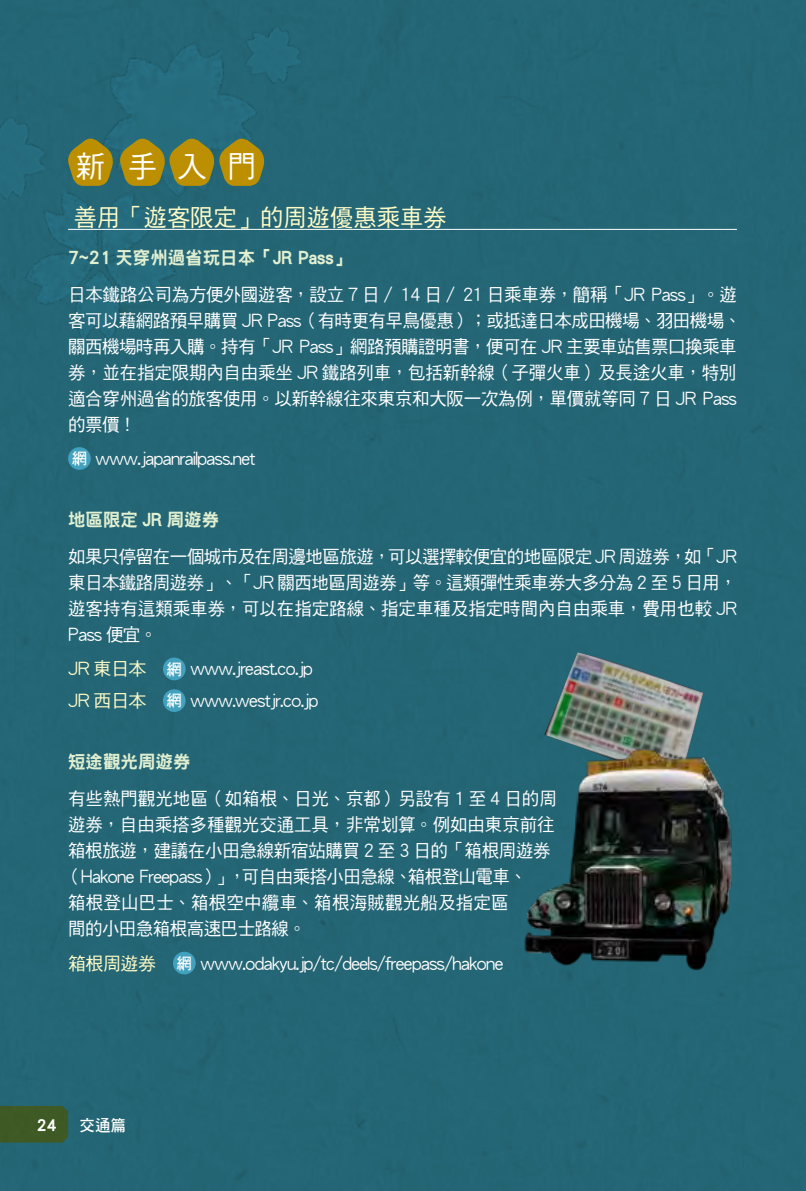
<style>
.page{position:relative;width:806px;height:1191px;background:#fff}
.page>*{position:absolute;margin:0;border:0;box-sizing:border-box;transform-origin:0 0}
.t1{font:30px "DF Hei HK W5";color:#fff}
.t2{font:24px "DF Hei HK W5";color:#fffbc7}
.t3{font:18px/26px "DF Hei HK W5";letter-spacing:-.025em;color:#fff}
.t4{font:18px "DF Hei HK W9";color:#e1efd1}
.t5{font:16px "DF Hei HK W7";color:#fff}
.t6{font:16px "DF Hei HK W9";color:#fff}
.s1{font-family:"DF Hei HK W7";font-size:16px}
.s2{color:#fffbc7}
</style>
<div class="page">
<div style="left:0;top:0;width:805px;height:1191px;background:#246675"></div>
<div style="left:0;top:1106px;width:68px;height:36px;background:#3e5925"></div>
<hr style="left:68px;top:229px;width:668px;height:1px;background:#fff">
<svg style="left:68px;top:136px;width:197px;height:50px"></svg>
<div style="left:68px;top:447px;width:23px;height:23px;background:#41a1be;border-radius:50%"></div>
<div style="left:163px;top:657px;width:22px;height:23px;background:#41a1be;border-radius:50%"></div>
<div style="left:163px;top:689px;width:22px;height:23px;background:#41a1be;border-radius:50%"></div>
<div style="left:173px;top:951px;width:22px;height:23px;background:#41a1be;border-radius:50%"></div>
<img style="left:544px;top:652px;width:159px;height:89px">
<img style="left:524px;top:741px;width:208px;height:229px">
<h1 class="t1" style="left:76px;top:150px;width:182px">新手入門</h1>
<h2 class="t2" style="left:74px;top:204px;width:374px">善用「遊客限定」的周遊優惠乘車券</h2>
<p class="t4" style="left:68px;top:247px;width:284px">7~21 天穿州過省玩日本「JR Pass」</p>
<p class="t3" style="left:68px;top:281px;width:674px">日本鐵路公司為方便外國遊客，設立 7 日／ 14 日／ 21 日乘車券，簡稱「JR Pass」。遊客可以藉網路預早購買 JR Pass（有時更有早鳥優惠）；或抵達日本成田機場、羽田機場、關西機場時再入購。持有「JR Pass」網路預購證明書，便可在 JR 主要車站售票口換乘車券，並在指定限期內自由乘坐 JR 鐵路列車，包括新幹線（子彈火車）及長途火車，特別適合穿州過省的旅客使用。以新幹線往來東京和大阪一次為例，單價就等同 7 日 JR Pass的票價！</p>
<p class="t3" style="left:72px;top:445px;width:185px"><span class="s1">網</span> www.japanrailpass.net</p>
<p class="t4" style="left:68px;top:510px;width:152px">地區限定 JR 周遊券</p>
<p class="t3" style="left:68px;top:543px;width:670px;text-align:justify">如果只停留在一個城市及在周邊地區旅遊，可以選擇較便宜的地區限定 JR 周遊券，如「JR東日本鐵路周遊券」、「JR 關西地區周遊券」等。這類彈性乘車券大多分為 2 至 5 日用，遊客持有這類乘車券，可以在指定路線、指定車種及指定時間內自由乘車，費用也較 JR Pass 便宜。</p>
<p class="t3" style="left:68px;top:653px;width:251px;line-height:31.6px"><span class="s2">JR 東日本</span> <span class="s1">網</span> www.jreast.co.jp<br><span class="s2">JR 西日本</span> <span class="s1">網</span> www.westjr.co.jp</p>
<p class="t4" style="left:68px;top:752px;width:124px">短途觀光周遊券</p>
<p class="t3" style="left:64px;top:785px;width:494px">有些熱門觀光地區（如箱根、日光、京都）另設有 1 至 4 日的周遊券，自由乘搭多種觀光交通工具，非常划算。例如由東京前往箱根旅遊，建議在小田急線新宿站購買 2 至 3 日的「箱根周遊券（Hakone Freepass）」，可自由乘搭小田急線、箱根登山電車、<br>箱根登山巴士、箱根空中纜車、箱根海賊觀光船及指定區<br>間的小田急箱根高速巴士路線。</p>
<p class="t3" style="left:68px;top:949px;width:436px"><span class="s2">箱根周遊券　</span><span class="s1">網</span> www.odakyu.jp/tc/deels/freepass/hakone</p>
<p class="t6" style="left:37px;top:1116px;width:21px">24</p>
<p class="t5" style="left:79px;top:1116px;width:48px">交通篇</p>
</div>
